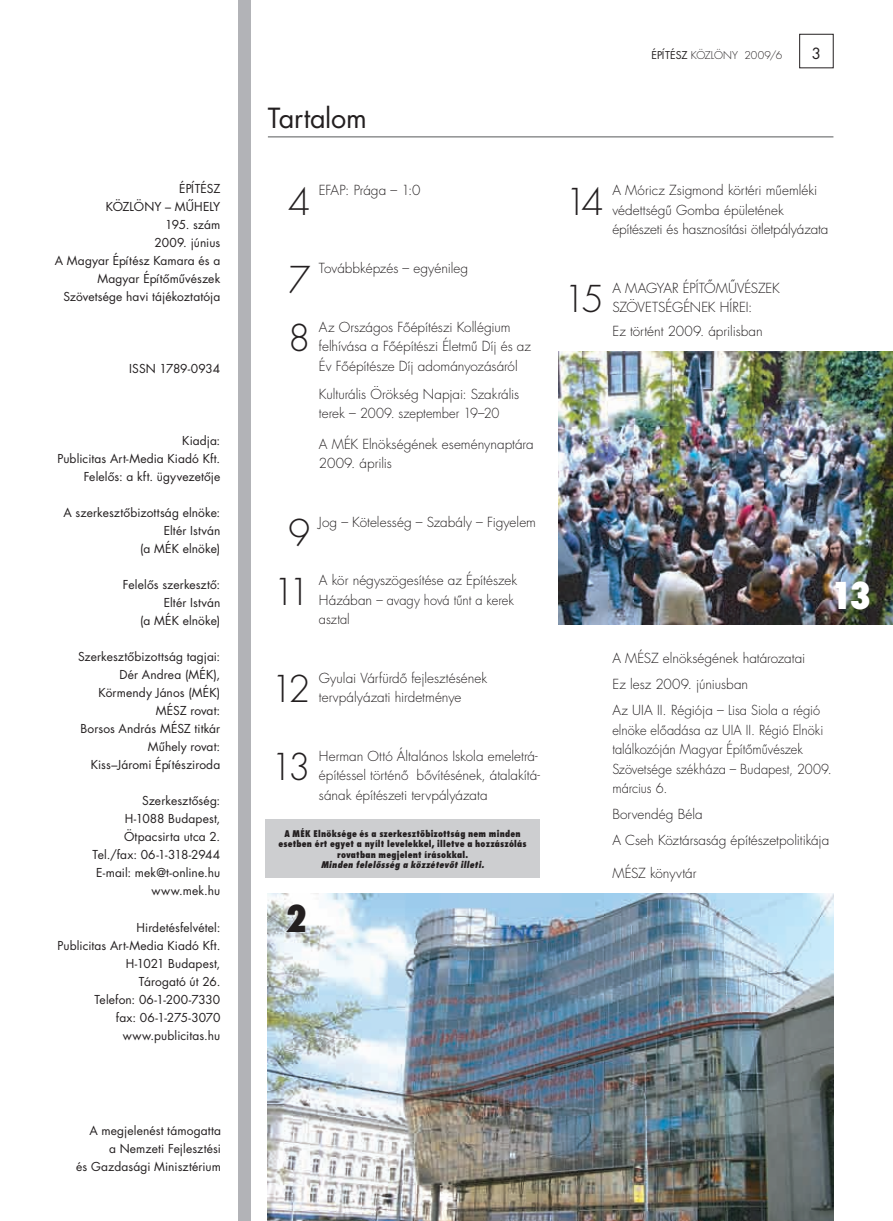
<style>
.page{position:relative;width:893px;height:1221px;background:#fff}
.page>*{position:absolute;margin:0;border:0;box-sizing:border-box;transform-origin:0 0}
.t1{font:36px/78px "Futura Light H";letter-spacing:-.135em;color:#231f20}
.t2{font:36px "Futura Condensed Extra Bold H";color:#fff}
.t3{font:36px "Futura Condensed Extra Bold H";color:#231f20}
.t4{font:27px "Futura Book H";letter-spacing:-.01em;color:#231f20}
.t5{font:13.5px/19.5px "Futura Light H";letter-spacing:.005em;color:#231f20}
.t6{font:13.5px/19.5px "Futura Light H";letter-spacing:.005em;color:#231f20;scale:.95 1}
.t7{font:12px/18px "Futura Book H";letter-spacing:.005em;color:#231f20;text-align:right}
.t8{font:10.5px "Futura Light H";letter-spacing:.005em;color:#231f20}
.t9{font:9px/10.5px "Futura Condensed Extra Bold H";letter-spacing:.025em;color:#231f20;text-align:center}
.t10{font:9px "Futura Cond Extra Bold Oblique H";letter-spacing:.025em;color:#231f20}
.s1{font-family:"Futura Book H"}
</style>
<div class="page">
<div style="left:799px;top:34px;width:34px;height:34px;border:1px solid #231f20"></div>
<div style="left:238px;top:0;width:13px;height:1220px;background:#b2b3b7"></div>
<hr style="left:268px;top:137px;width:565px;height:1px;background:#57585a">
<div style="left:265px;top:819px;width:275px;height:59px;background:#cdced0"></div>
<img style="left:558px;top:351px;width:335px;height:273px">
<img style="left:267px;top:893px;width:566px;height:327px">
<p class="t7" style="left:55px;top:179px;width:167px">Építész<br>közlöny – mûhely<br>195. szám<br>2009. június<br>A Magyar Építész Kamara és a<br>Magyar Építômûvészek<br>Szövetsége havi tájékoztatója</p>
<p class="t7" style="left:129px;top:359px;width:12px">ISSN</p>
<p class="t7" style="left:160px;top:359px;width:62px">1789-0934</p>
<p class="t7" style="left:57px;top:431px;width:164px">Kiadja:<br>Publicitas Art-Media Kiadó Kft.<br>Felelôs: a kft. ügyvezetôje</p>
<p class="t7" style="left:64px;top:503px;width:158px">A szerkesztôbizottság elnöke:<br>Eltér István<br>(a MÉK elnöke)</p>
<p class="t7" style="left:123px;top:575px;width:99px">Felelôs szerkesztô:<br>Eltér István<br>(a MÉK elnöke)</p>
<p class="t7" style="left:78px;top:647px;width:144px">Szerkesztôbizottság tagjai:<br>Dér Andrea (MÉK),<br>Körmendy János (MÉK)<br>MÉSZ rovat:<br>Borsos András MÉSZ titkár<br>Mûhely rovat:<br>Kiss–Járomi Építésziroda</p>
<p class="t7" style="left:93px;top:791px;width:129px">Szerkesztôség:<br>H-1088 Budapest,<br>Ötpacsirta utca 2.<br>Tel./fax: 06-1-318-2944<br>E-mail: mek@t-online.hu www.mek.hu</p>
<p class="t7" style="left:57px;top:917px;width:164px">Hirdetésfelvétel:<br>Publicitas Art-Media Kiadó Kft.<br>H-1021 Budapest,<br>Tárogató út 26.<br>Telefon: 06-1-200-733 0<br>fax: 06-1-275-3070 www.publicitas.hu</p>
<p class="t7" style="left:76px;top:1121px;width:146px">A megjelenést támogatta<br>a N emzeti Fejlesztési<br>és Gazdasági Minisztérium</p>
<h2 class="t4" style="left:268px;top:99px;width:101px">Tartalom</h2>
<h1 class="t1" style="left:288px;top:163px;width:24px">4<br>7</h1>
<h1 class="t1" style="left:288px;top:299px;width:24px">8</h1>
<p class="t5" style="left:319px;top:180px;width:103px">EFAP: Prága – 1:0</p>
<p class="t5" style="left:319px;top:258px;width:151px">Továbbképzés – egyénileg</p>
<p class="t5" style="left:319px;top:317px;width:214px">Az Országos Fôépítészi Kollégium felhívása a Fôépítészi Életmû Díj és az<br>Év Fôépítésze Díj adományozásáról</p>
<p class="t5" style="left:319px;top:384px;width:202px">Kulturális Örökség Napjai: Szakrális terek – 2009. szeptember 19–20</p>
<p class="t5" style="left:319px;top:434px;width:216px">A MÉK Elnökségének eseménynaptára<br>2009. április</p>
<h1 class="t1" style="left:273px;top:504px;width:39px;line-height:58.5px;text-align:center">9<br>11</h1>
<p class="t5" style="left:319px;top:512px;width:219px">Jog – Kötelesség – Szabály – Figyelem</p>
<p class="t5" style="left:319px;top:570px;width:200px">A kör négyszögesítése az Építészek<br>Házában – avagy hová tûnt a kerek asztal</p>
<h1 class="t1" style="left:271px;top:650px;width:41px">12<br>13</h1>
<p class="t5" style="left:319px;top:668px;width:170px">Gyulai Várfürdô fejlesztésének tervpályázati hirdetménye</p>
<p class="t5" style="left:319px;top:746px;width:223px">Herman Ottó Általános Iskola emeletrá&shy;építéssel történô bôvítésének, átalakítá&shy;sának építészeti tervpályázata</p>
<p class="t9" style="left:278px;top:827px;width:250px">A MÉK Elnöksége és a szerkesztôbizottság nem minden esetben ért egyet a nyílt levelekkel, illetve a hozzászólás rovatban megjelent írásokkal.</p>
<p class="t10" style="left:321px;top:858px;width:165px">Minden felelôsség a közzétevôt illeti.</p>
<h1 class="t3" style="left:285px;top:895px;width:23px">2</h1>
<p class="t8" style="left:651px;top:48px;width:132px"><span class="s1">Építész</span> Közlöny 2009/6</p>
<h1 class="t1" style="left:565px;top:163px;width:40px">14</h1>
<p class="t5" style="left:612px;top:180px;width:218px">A Móricz Zsigmond körtéri mûemléki védettségû Gomba épületének építészeti és hasznosítási ötletpályázata</p>
<h1 class="t1" style="left:563px;top:260px;width:42px">15</h1>
<p class="t5" style="left:612px;top:278px;width:25px">A mag</p>
<p class="t5" style="left:657px;top:278px;width:117px">yar építômûvészek</p>
<p class="t5" style="left:612px;top:297px;width:34px">szövetségé</p>
<p class="t5" style="left:612px;top:295px;width:152px;line-height:23.7px;text-indent:78px">nek hírei:<br>Ez történt 2009. áprilisban</p>
<h1 class="t2" style="left:830px;top:572px;width:42px">13</h1>
<p class="t5" style="left:612px;top:645px;width:209px;line-height:26px">A MÉSZ elnökségének határozatai<br>Ez lesz 2009. júniusban<br>Az uia ii . Régiója – Lisa Siola a régió</p>
<p class="t6" style="left:612px;top:720px;width:232px">elnöke elôadása az UIA II. Régió Elnöki találkozóján Magyar Építômûvészek<br>Szövetsége székháza – Budapest, 2009. március 6.</p>
<p class="t5" style="left:612px;top:801px;width:218px;line-height:26px">Borvendég Béla<br>A Cseh Köztársaság építészetpolitikája</p>
<p class="t5" style="left:612px;top:863px;width:86px">MÉSZ könyvtár</p>
</div>
